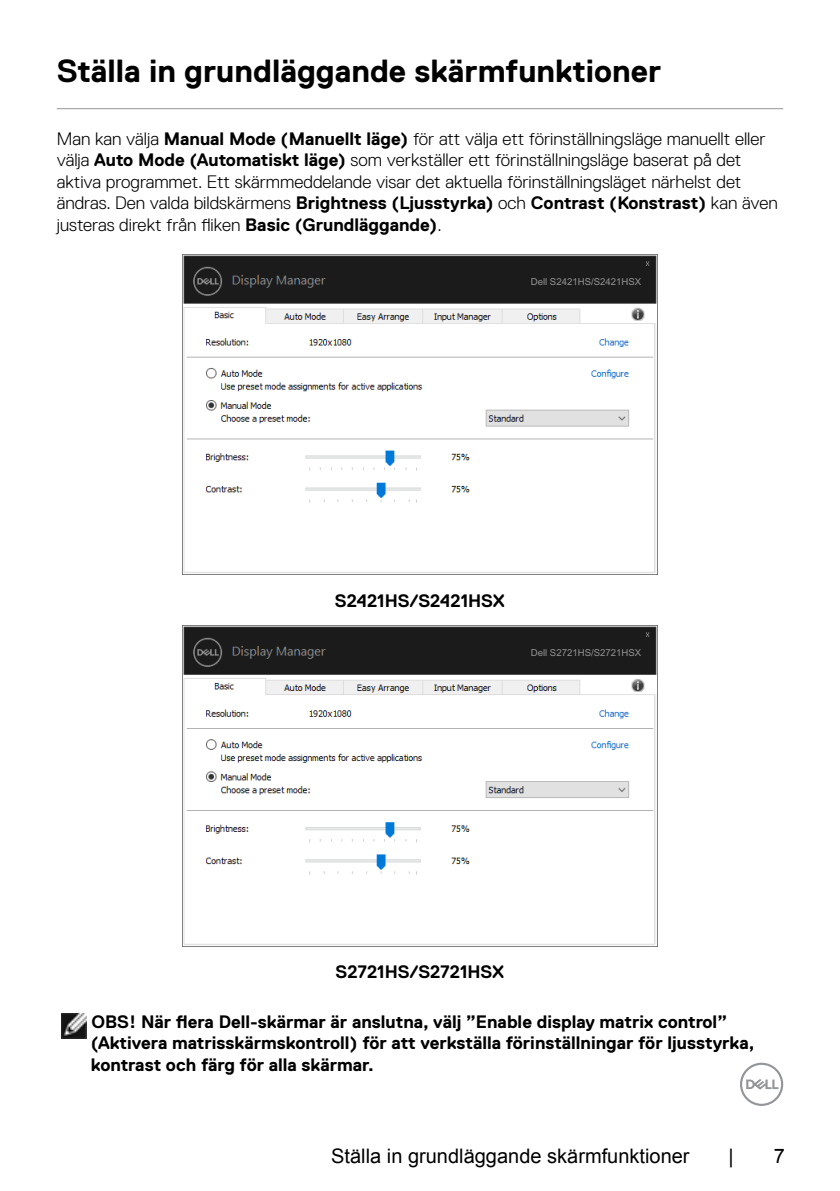
<style>
.page{position:relative;width:840px;height:1191px;background:#fff}
.page>*{position:absolute;margin:0;border:0;box-sizing:border-box;transform-origin:0 0}
.t1{font:700 32px "Dell Replica";color:#000}
.t2{font:20px "Arial";color:#000}
.t3{font:300 18px/21.6px "Dell Replica";color:#000}
.t4{font:700 18px/21.6px "Dell Replica";color:#000}
.t5{font:9.6px "Arial";color:#939393}
.s1{font-weight:700}
</style>
<div class="page">
<svg style="left:740px;top:1062px;width:42px;height:44px"></svg>
<hr style="left:57px;top:108px;width:725px;height:1px;background:#939598">
<img style="left:182px;top:255px;width:475px;height:320px">
<div style="left:539px;top:275px;width:103px;height:12px;background:#1b1b1b"></div>
<img style="left:182px;top:626px;width:475px;height:320px">
<div style="left:539px;top:646px;width:103px;height:12px;background:#1b1b1b"></div>
<img style="left:61px;top:1013px;width:26px;height:25px">
<h1 class="t1" style="left:57px;top:53px;width:605px">Ställa in grundläggande skärmfunktioner</h1>
<p class="t3" style="left:57px;top:128px;width:722px">Man kan välja <span class="s1">Manual Mode (Manuellt läge)</span> för att välja ett förinställningsläge manuellt eller välja <span class="s1">Auto Mode (Automatiskt läge)</span> som verkställer ett förinställningsläge baserat på det aktiva programmet. Ett skärmmeddelande visar det aktuella förinställningsläget närhelst det ändras. Den valda bildskärmens <span class="s1">Brightness (Ljusstyrka)</span> och <span class="s1">Contrast (Konstrast)</span> kan även justeras direkt från fliken <span class="s1">Basic (Grundläggande)</span>.</p>
<p class="t5" style="left:530px;top:276px;width:112px">Dell S2421HS/S2421HSX</p>
<p class="t4" style="left:335px;top:589px;width:171px">S2421HS/S2421HSX</p>
<p class="t5" style="left:530px;top:647px;width:112px">Dell S2721HS/S2721HSX</p>
<p class="t4" style="left:335px;top:960px;width:170px">S2721HS/S2721HSX</p>
<p class="t4" style="left:91px;top:1010px;width:664px">OBS! När flera Dell-skärmar är anslutna, välj ”Enable display matrix control” (Aktivera matrisskärmskontroll) för att verkställa förinställningar för ljusstyrka, kontrast och färg för alla skärmar.</p>
<p class="t2" style="left:331px;top:1142px;width:359px">Ställa in grundläggande skärmfunktioner</p>
<p class="t2" style="left:728px;top:1142px;width:7px">|</p>
<p class="t2" style="left:773px;top:1142px;width:13px">7</p>
</div>
